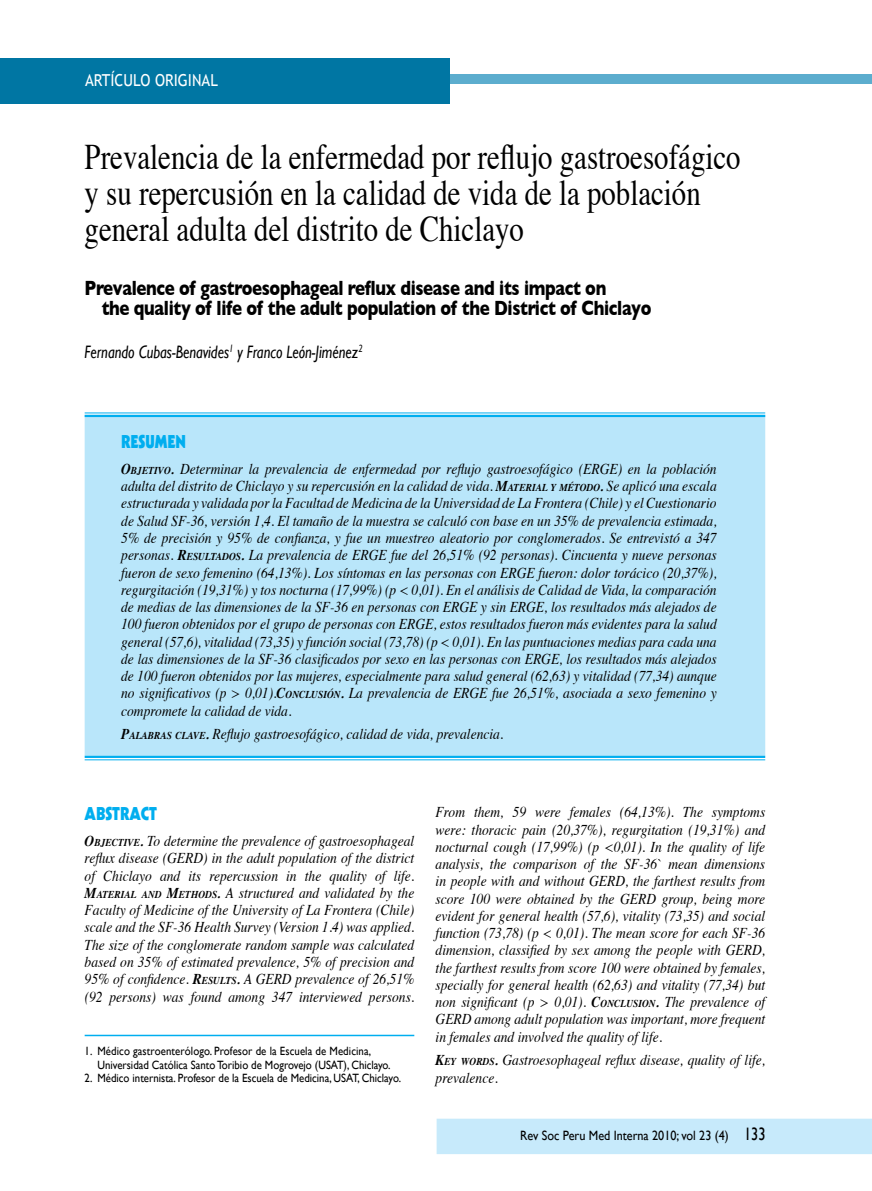
<style>
.page{position:relative;width:872px;height:1191px;background:#fff}
.page>*{position:absolute;margin:0;border:0;box-sizing:border-box;transform-origin:0 0}
.t1{font:36px/36px "Times";color:#000;scale:.8 1}
.t2{font:700 21px/20.2px "Gill Sans";letter-spacing:-.02em;color:#000;scale:.8 1}
.t3{font:italic 18px "Gill Sans";color:#000;scale:.8 1}
.t4{font:900 18px "Kabel";color:#00aeef;scale:.9 1}
.t5{font:16.5px "Trebuchet MS";color:#fff;scale:.9 1}
.t6{font:italic 15px/17.2px "Times";color:#000;text-align:justify;scale:.9 1}
.t7{font:13.5px "Gill Sans";color:#000;scale:.9 1}
.t8{font:12px/13.5px "Gill Sans";color:#000;scale:.9 1}
.s1{font-weight:700}
.s2{font-weight:700;font-size:10.5px}
.s3{font-size:18px}
</style>
<div class="page">
<div style="left:436px;top:1118px;width:436px;height:36px;background:#c7eafb"></div>
<div style="left:85px;top:415px;width:680px;height:340px;background:#b9e6fa;border:2px solid #b9e6fa"></div>
<hr style="left:85px;top:755px;width:680px;height:3px;background:#00aeef">
<hr style="left:85px;top:759px;width:680px;height:1px;background:#00aeef">
<hr style="left:85px;top:412px;width:680px;height:1px;background:#00aeef">
<hr style="left:85px;top:415px;width:680px;height:2px;background:#00aeef">
<hr style="left:85px;top:1034px;width:329px;height:2px;background:#00aeef">
<div style="left:58px;top:58px;width:764px;height:44px;background:#fff;border:2px solid #fff"></div>
<div style="left:450px;top:74px;width:422px;height:10px;background:#5cadce"></div>
<div style="left:0;top:59px;width:449px;height:45px;background:#0076a3"></div>
<p class="t5" style="left:85px;top:70px;width:149px">ARTÍCULO ORIGINAL</p>
<h1 class="t1" style="left:85px;top:136px;width:821px">Prevalencia de la enfermedad por reflujo gastroesofágico y su repercusión en la calidad de vida de la población general adulta del distrito de Chiclayo</h1>
<h2 class="t2" style="left:102px;top:277px;width:688px;text-indent:-17px">Prevalence of gastroesophageal reflux disease and its impact on<br>the quality of life of the adult population of the District of Chiclayo</h2>
<p class="t3" style="left:85px;top:341px;width:349px">Fernando Cubas-Benavides<sup>1</sup> y Franco León-Jiménez<sup>2</sup></p>
<p class="t4" style="left:121px;top:430px;width:73px">RESUMEN</p>
<p class="t6" style="left:121px;top:459px;width:663px"><span class="s1">O</span><span class="s2">BJETIVO</span><span class="s1">.</span> Determinar la prevalencia de enfermedad por reflujo gastroesofágico (ERGE) en la población adulta del distrito de Chiclayo y su repercusión en la calidad de vida. <span class="s1">M</span><span class="s2">ATERIAL Y MÉTODO</span><span class="s1">.</span> Se aplicó una escala estructurada y validada por la Facultad de Medicina de la Universidad de La Frontera (Chile) y el Cuestionario de Salud SF-36, versión 1,4. El tamaño de la muestra se calculó con base en un 35% de prevalencia estimada, 5% de precisión y 95% de confianza, y fue un muestreo aleatorio por conglomerados. Se entrevistó a 347 personas. <span class="s1">R</span><span class="s2">ESULTADOS</span><span class="s1">.</span> La prevalencia de ERGE fue del 26,51% (92 personas). Cincuenta y nueve personas fueron de sexo femenino (64,13%). Los síntomas en las personas con ERGE fueron: dolor torácico (20,37%), regurgitación (19,31%) y tos nocturna (17,99%) (p &lt; 0,01). En el análisis de Calidad de Vida, la comparación de medias de las dimensiones de la SF-36 en personas con ERGE y sin ERGE, los resultados más alejados de 100 fueron obtenidos por el grupo de personas con ERGE, estos resultados fueron más evidentes para la salud general (57,6), vitalidad (73,35) y función social (73,78) (p &lt; 0,01). En las puntuaciones medias para cada una de las dimensiones de la SF-36 clasificados por sexo en las personas con ERGE, los resultados más alejados de 100 fueron obtenidos por las mujeres, especialmente para salud general (62,63) y vitalidad (77,34) aunque no significativos (p &gt; 0,01).<span class="s1">C</span><span class="s2">ONCLUSIÓN</span><span class="s1">.</span> La prevalencia de ERGE fue 26,51%, asociada a sexo femenino y compromete la calidad de vida.</p>
<p class="t6" style="left:121px;top:724px;width:426px"><span class="s1">P</span><span class="s2">ALABRAS CLAVE</span><span class="s1">.</span> Reflujo gastroesofágico, calidad de vida, prevalencia.</p>
<p class="t4" style="left:85px;top:802px;width:82px">ABSTRACT</p>
<p class="t6" style="left:85px;top:831px;width:368px"><span class="s1">O</span><span class="s2">BJECTIVE</span><span class="s1">.</span> To determine the prevalence of gastroesophageal reflux disease (GERD) in the adult population of the district of Chiclayo and its repercussion in the quality of life.<br><span class="s1">M</span><span class="s2">ATERIAL AND</span> <span class="s1">M</span><span class="s2">ETHODS</span><span class="s1">.</span> A structured and validated by the Faculty of Medicine of the University of La Frontera (Chile) scale and the SF-36 Health Survey (Version 1.4) was applied.<br>The size of the conglomerate random sample was calculated based on 35% of estimated prevalence, 5% of precision and 95% of confidence. <span class="s1">R</span><span class="s2">ESULTS</span><span class="s1">.</span> A GERD prevalence of 26,51% (92 persons) was found among 347 interviewed persons.</p>
<p class="t8" style="left:97px;top:1044px;width:327px;text-indent:-13px">1. Médico gastroenterólogo. Profesor de la Escuela de Medicina,<br>Universidad Católica Santo Toribio de Mogrovejo (USAT), Chiclayo.</p>
<p class="t8" style="left:85px;top:1071px;width:353px">2. Médico internista. Profesor de la Escuela de Medicina, USAT, Chiclayo.</p>
<p class="t6" style="left:435px;top:802px;width:368px">From them, 59 were females (64,13%). The symptoms were: thoracic pain (20,37%), regurgitation (19,31%) and nocturnal cough (17,99%) (p &lt;0,01). In the quality of life analysis, the comparison of the SF-36` mean dimensions in people with and without GERD, the farthest results from score 100 were obtained by the GERD group, being more evident for general health (57,6), vitality (73,35) and social function (73,78) (p &lt; 0,01). The mean score for each SF-36 dimension, classified by sex among the people with GERD, the farthest results from score 100 were obtained by females, specially for general health (62,63) and vitality (77,34) but non significant (p &gt; 0,01). <span class="s1">C</span><span class="s2">ONCLUSION</span><span class="s1">.</span> The prevalence of GERD among adult population was important, more frequent in females and involved the quality of life.</p>
<p class="t6" style="left:435px;top:1050px;width:368px"><span class="s1">K</span><span class="s2">EY WORDS</span><span class="s1">.</span> Gastroesophageal reflux disease, quality of life, prevalence.</p>
<p class="t7" style="left:520px;top:1127px;width:274px">Rev Soc Peru Med Interna 2010; vol 23 (4) <span class="s3">133</span></p>
</div>
